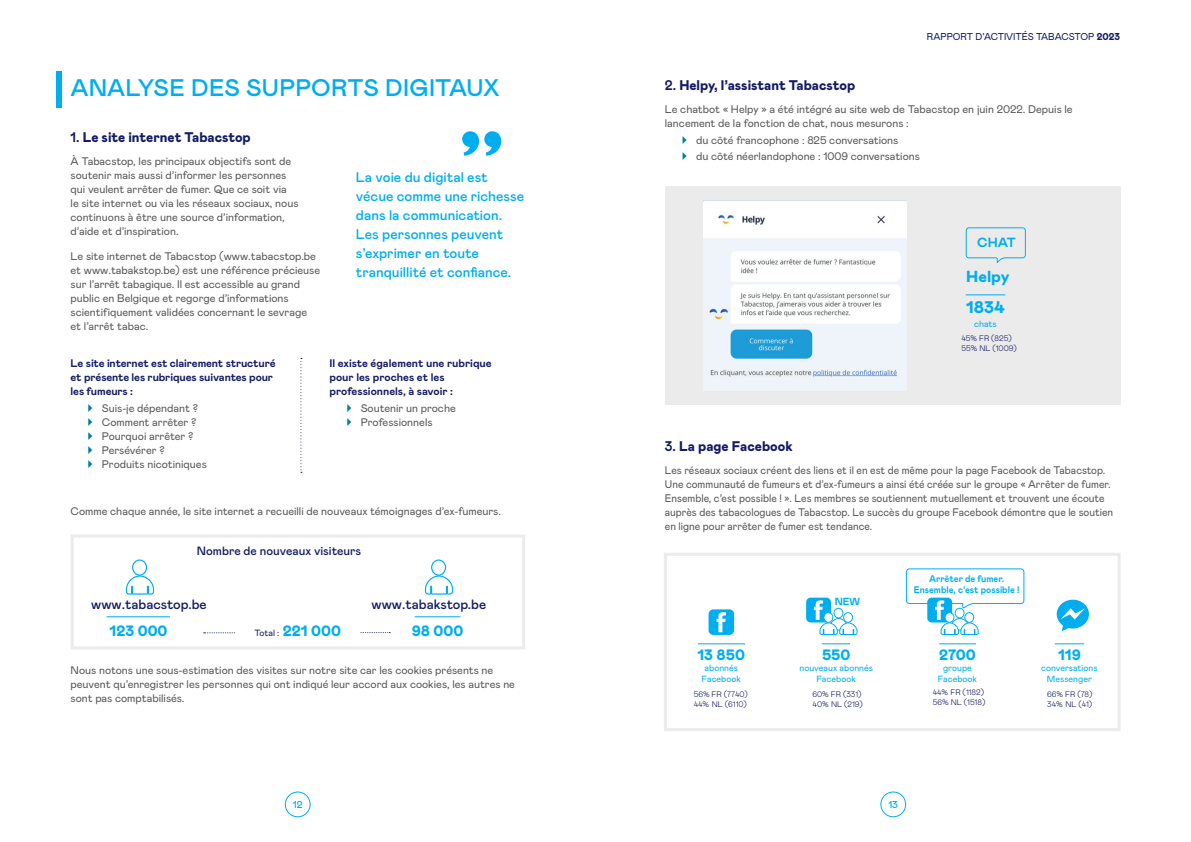
<style>
.page{position:relative;width:1191px;height:842px;background:#fff}
.page>*{position:absolute;margin:0;border:0;box-sizing:border-box;transform-origin:0 0}
.Titel_niveau_1{font:500 24px "Mabry Pro";color:#00aeef}
.t1{font:900 16.9px "Mabry Pro";color:#00aeef}
._1_Subtitel{font:900 16px "Mabry Pro";color:#00aeef}
.t2{font:900 15px "Mabry Pro";color:#00aeef}
.quote{font:500 14px/19px "Mabry Pro";color:#00aeef}
.Titel_niveau_2{font:900 14px "Mabry Pro";color:#141b64;scale:.95 1}
.t3{font:500 13.5px "Mabry Pro";color:#141b64}
.Halve_alinea{font:700 13.3px "Mabry Pro";color:#00aeef}
.Titel_Infografiek{font:500 12px "Mabry Pro";color:#141b64}
._1_Body{font:11px/14px "Mabry Pro";color:#57585a}
._1_Body-2{font:11px/14px "Mabry Pro";color:#57585a;scale:.95 1}
.Titel_opsomming{font:700 11px/14px "Mabry Pro";letter-spacing:-.01em;color:#141b64}
.Halve_alinea-2{font:700 10.3px "Mabry Pro";color:#00aeef}
.t4{font:10px "Mabry Pro";letter-spacing:-.005em;color:#141b64;scale:.95 1}
.t5{font:500 10px "Mabry Pro";color:#00aeef}
.Titel_niveau_3{font:700 9.6px/11.3px "Mabry Pro";color:#00aeef;text-align:center;scale:.95 1}
.uitleg_cijfer{font:9px/11px "Mabry Pro";color:#00aeef;text-align:center}
.t6{font:9px "Mabry Pro";color:#141b64}
.cijfers_blauw_apart{font:300 8px/10px "Mabry Pro";color:#141b64}
.s1{font-weight:700}
.s2{font-weight:900;font-size:15px;color:#00aeef}
.s3{font-weight:900}
</style>
<div class="page">
<div style="left:71px;top:534px;width:454px;height:115px;border:3px solid #ecebeb"></div>
<svg style="left:204px;top:632px;width:186px;height:1px"></svg>
<div style="left:236px;top:624px;width:124px;height:12px;background:#fff"></div>
<div style="left:431px;top:559px;width:15px;height:17px;border:1px solid #00aeef;border-radius:50%"></div>
<svg style="left:424px;top:575px;width:30px;height:20px"></svg>
<hr style="left:415px;top:616px;width:45px;height:1px;background:#00aeef">
<div style="left:132px;top:559px;width:15px;height:17px;border:1px solid #00aeef;border-radius:50%"></div>
<svg style="left:125px;top:575px;width:30px;height:20px"></svg>
<hr style="left:106px;top:616px;width:64px;height:1px;background:#00aeef">
<div style="left:665px;top:186px;width:455px;height:219px;background:#ecebeb"></div>
<hr style="left:965px;top:294px;width:40px;height:1px;background:#00aeef">
<svg style="left:965px;top:227px;width:61px;height:37px"></svg>
<img style="left:704px;top:201px;width:202px;height:190px">
<div style="left:57px;top:81px;width:5px;height:18px;background:#00aeef"></div>
<svg style="left:57px;top:71px;width:5px;height:10px"></svg>
<svg style="left:57px;top:99px;width:5px;height:9px"></svg>
<svg style="left:462px;top:131px;width:40px;height:25px"></svg>
<svg style="left:300px;top:358px;width:2px;height:115px"></svg>
<div style="left:664px;top:553px;width:456px;height:178px;border:3px solid #ecebeb"></div>
<div style="left:708px;top:609px;width:26px;height:26px;background:#00aeef;border-radius:5px"></div>
<svg style="left:716px;top:612px;width:10px;height:20px"></svg>
<hr style="left:698px;top:643px;width:47px;height:1px;background:#00aeef">
<hr style="left:1054px;top:643px;width:30px;height:1px;background:#00aeef">
<svg style="left:821px;top:643px;width:29px;height:1px"></svg>
<svg style="left:1056px;top:600px;width:33px;height:31px"></svg>
<div style="left:806px;top:598px;width:25px;height:24px;background:#00aeef;border-radius:5px"></div>
<svg style="left:814px;top:600px;width:44px;height:35px"></svg>
<svg style="left:905px;top:568px;width:119px;height:77px"></svg>
<div style="left:285px;top:792px;width:25px;height:25px;border:1px solid #00aeef;border-radius:50%"></div>
<div style="left:880px;top:792px;width:26px;height:25px;border:1px solid #00aeef;border-radius:50%"></div>
<p class="Titel_niveau_1" style="left:71px;top:71px;width:431px">ANALYSE DES SUPPORTS DIGITAUX</p>
<p class="Titel_niveau_2" style="left:71px;top:127px;width:191px"><span class="s1">1.</span> Le site internet Tabacstop</p>
<p class="_1_Body" style="left:71px;top:153px;width:229px">À Tabacstop, les principaux objectifs sont de soutenir mais aussi d’informer les personnes qui veulent arrêter de fumer. Que ce soit via<br>le site internet ou via les réseaux sociaux, nous continuons à être une source d’information, d’aide et d’inspiration.</p>
<p class="_1_Body" style="left:71px;top:249px;width:251px">Le site internet de Tabacstop (www.tabacstop.be et www.tabakstop.be) est une référence précieuse sur l’arrêt tabagique. Il est accessible au grand public en Belgique et regorge d’informations scientifiquement validées concernant le sevrage et l’arrêt tabac.</p>
<p class="Titel_opsomming" style="left:71px;top:356px;width:206px">Le site internet est clairement structuré et présente les rubriques suivantes pour les fumeurs :</p>
<p class="_1_Body" style="left:102px;top:401px;width:98px">Suis-je dépendant ?</p>
<p class="_1_Body" style="left:102px;top:415px;width:96px">Comment arrêter ?</p>
<p class="_1_Body" style="left:102px;top:429px;width:93px">Pourquoi arrêter ?</p>
<p class="_1_Body" style="left:102px;top:443px;width:64px">Persévérer ?</p>
<p class="_1_Body" style="left:102px;top:457px;width:107px">Produits nicotiniques</p>
<p class="quote" style="left:356px;top:167px;width:170px">La voie du digital est vécue comme une richesse dans la communication.<br>Les personnes peuvent s’exprimer en toute tranquillité et confiance.</p>
<p class="Titel_opsomming" style="left:329px;top:356px;width:164px">Il existe également une rubrique pour les proches et les professionnels, à savoir :</p>
<p class="_1_Body" style="left:361px;top:401px;width:97px">Soutenir un proche</p>
<p class="_1_Body" style="left:361px;top:415px;width:73px">Professionnels</p>
<p class="_1_Body" style="left:71px;top:503px;width:432px">Comme chaque année, le site internet a recueilli de nouveaux témoignages d’ex-fumeurs.</p>
<p class="Titel_Infografiek" style="left:197px;top:542px;width:166px">Nombre de nouveaux visiteurs</p>
<p class="t3" style="left:91px;top:595px;width:117px">www.tabacstop.be</p>
<p class="t3" style="left:372px;top:595px;width:116px">www.tabakstop.be</p>
<p class="t2" style="left:110px;top:620px;width:59px">123 000</p>
<p class="t6" style="left:254px;top:627px;width:88px">Total : <span class="s2">221 000</span></p>
<p class="t2" style="left:412px;top:620px;width:53px">98 000</p>
<p class="_1_Body" style="left:71px;top:663px;width:446px">Nous notons une sous-estimation des visites sur notre site car les cookies présents ne peuvent qu’enregistrer les personnes qui ont indiqué leur accord aux cookies, les autres ne sont pas comptabilisés.</p>
<p class="t4" style="left:927px;top:30px;width:205px">RAPPORT D’ACTIVITÉS TABACSTOP <span class="s3">2023</span></p>
<p class="Titel_niveau_2" style="left:665px;top:75px;width:202px"><span class="s1">2.</span> Helpy, l’assistant Tabacstop</p>
<p class="_1_Body" style="left:665px;top:101px;width:409px">Le chatbot « Helpy » a été intégré au site web de Tabacstop en juin 2022. Depuis le lancement de la fonction de chat, nous mesurons :</p>
<p class="_1_Body" style="left:696px;top:132px;width:204px">du côté francophone : 825 conversations</p>
<p class="_1_Body" style="left:696px;top:149px;width:225px">du côté néerlandophone : 1009 conversations</p>
<p class="Halve_alinea" style="left:977px;top:233px;width:40px">CHAT</p>
<p class="_1_Subtitel" style="left:966px;top:265px;width:45px">Helpy</p>
<p class="t1" style="left:966px;top:295px;width:40px">1834</p>
<p class="uitleg_cijfer" style="left:974px;top:318px;width:24px">chats</p>
<p class="cijfers_blauw_apart" style="left:961px;top:333px;width:57px">45% FR (825)<br>55% NL (1009)</p>
<p class="Titel_niveau_2" style="left:665px;top:436px;width:136px"><span class="s1">3.</span> La page Facebook</p>
<p class="_1_Body-2" style="left:665px;top:463px;width:473px">Les réseaux sociaux créent des liens et il en est de même pour la page Facebook de Tabacstop.<br>Une communauté de fumeurs et d’ex-fumeurs a ainsi été créée sur le groupe « Arrêter de fumer.<br>Ensemble, c’est possible ! ». Les membres se soutiennent mutuellement et trouvent une écoute auprès des tabacologues de Tabacstop. Le succès du groupe Facebook démontre que le soutien en ligne pour arrêter de fumer est tendance.</p>
<p class="t2" style="left:697px;top:644px;width:49px">13 850</p>
<p class="uitleg_cijfer" style="left:701px;top:662px;width:41px">abonnés<br>Facebook</p>
<p class="cijfers_blauw_apart" style="left:693px;top:689px;width:56px">56% FR (7740)<br>44% NL (6110)</p>
<p class="Halve_alinea-2" style="left:834px;top:594px;width:27px">NEW</p>
<p class="t2" style="left:822px;top:644px;width:30px">550</p>
<p class="uitleg_cijfer" style="left:799px;top:662px;width:75px">nouveaux abonnés<br>Facebook</p>
<p class="cijfers_blauw_apart" style="left:812px;top:689px;width:52px">60% FR (331)<br>40% NL (219)</p>
<p class="Titel_niveau_3" style="left:913px;top:572px;width:113px">Arrêter de fumer.<br>Ensemble, c’est possible !</p>
<p class="t2" style="left:939px;top:644px;width:38px">2700</p>
<p class="uitleg_cijfer" style="left:937px;top:662px;width:41px">groupe<br>Facebook</p>
<p class="cijfers_blauw_apart" style="left:932px;top:687px;width:54px">44% FR (1182)<br>56% NL (1518)</p>
<p class="t2" style="left:1058px;top:644px;width:24px">119</p>
<p class="uitleg_cijfer" style="left:1041px;top:662px;width:58px">conversations<br>Messenger</p>
<p class="cijfers_blauw_apart" style="left:1047px;top:689px;width:47px">66% FR (78)<br>34% NL (41)</p>
<p class="t5" style="left:293px;top:798px;width:11px">12</p>
<p class="t5" style="left:888px;top:798px;width:11px">13</p>
</div>
